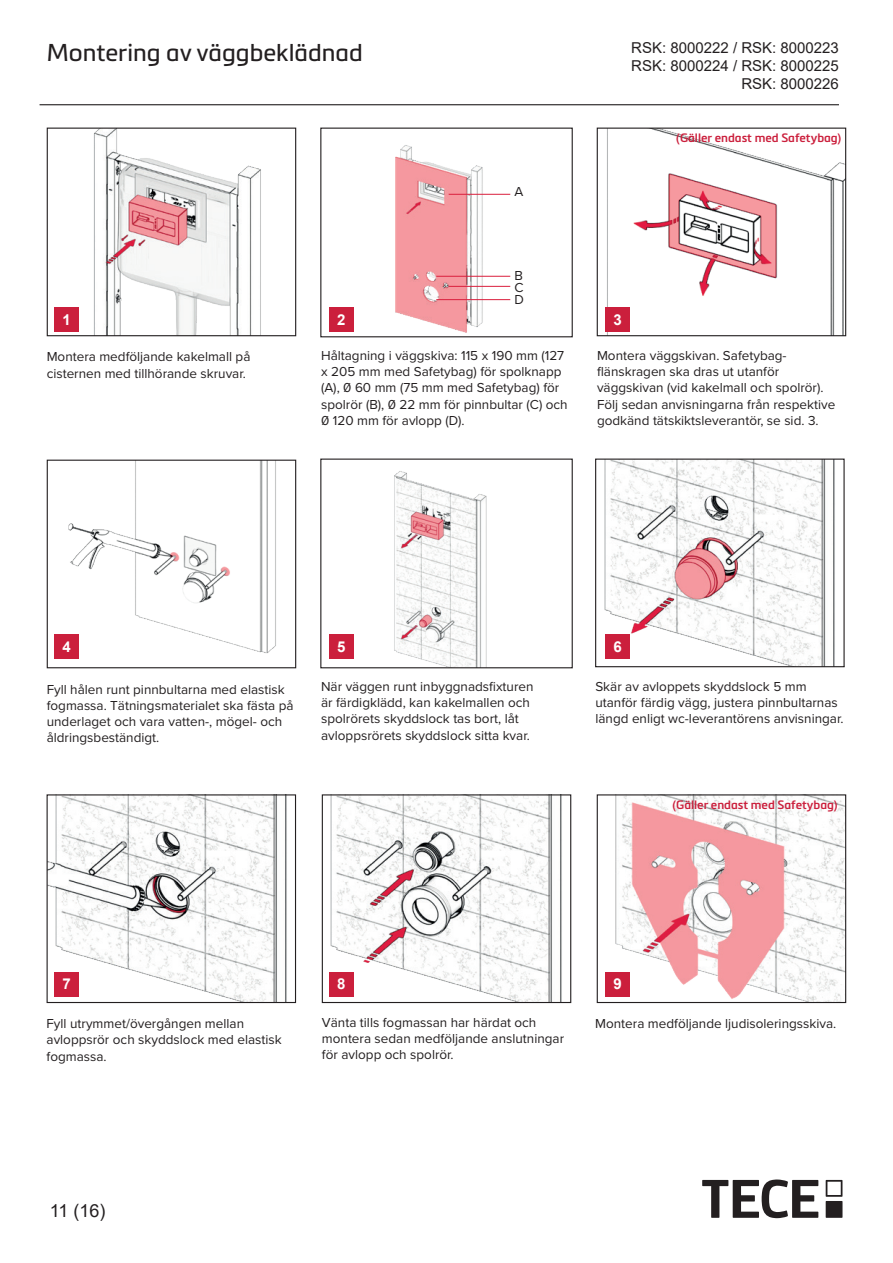
<style>
.page{position:relative;width:893px;height:1263px;background:#fff}
.page>*{position:absolute;margin:0;border:0;box-sizing:border-box;transform-origin:0 0}
.t1{font:24px "Metronic Pro";color:#231f20}
.t2{font:18px "Arial";color:#231f20}
.t3{font:15px/18px "Arial";color:#231f20;text-align:right}
.t4{font:700 15px "Arial";color:#fff}
.t5{font:13.5px/16.2px "Proxima Nova";color:#231f20}
.t6{font:600 12px "Metronic Pro";color:#cb1f3c}
</style>
<div class="page">
<img style="left:54px;top:130px;width:207px;height:204px">
<div style="left:47px;top:128px;width:249px;height:208px;border:1px solid #231f20"></div>
<img style="left:605px;top:130px;width:239px;height:204px">
<div style="left:597px;top:128px;width:249px;height:208px;border:1px solid #231f20"></div>
<img style="left:68px;top:462px;width:208px;height:197px">
<div style="left:47px;top:460px;width:249px;height:208px;border:1px solid #231f20"></div>
<img style="left:329px;top:145px;width:182px;height:188px">
<div style="left:320px;top:128px;width:253px;height:209px;border:1px solid #231f20"></div>
<img style="left:604px;top:461px;width:231px;height:204px">
<div style="left:595px;top:459px;width:250px;height:208px;border:1px solid #231f20"></div>
<img style="left:353px;top:471px;width:134px;height:195px">
<div style="left:320px;top:459px;width:253px;height:209px;border:1px solid #231f20"></div>
<img style="left:49px;top:796px;width:238px;height:205px">
<div style="left:47px;top:794px;width:249px;height:209px;border:1px solid #231f20"></div>
<img style="left:329px;top:796px;width:233px;height:205px">
<div style="left:322px;top:794px;width:249px;height:209px;border:1px solid #231f20"></div>
<img style="left:605px;top:796px;width:239px;height:205px">
<div style="left:597px;top:794px;width:249px;height:209px;border:1px solid #231f20"></div>
<div style="left:826px;top:1201px;width:16px;height:17px;background:#231f20"></div>
<svg style="left:826px;top:1180px;width:16px;height:17px"></svg>
<svg style="left:702px;top:1179px;width:116px;height:39px"></svg>
<div style="left:54px;top:308px;width:24px;height:24px;background:#cb1f3c"></div>
<div style="left:54px;top:634px;width:24px;height:25px;background:#cb1f3c"></div>
<div style="left:54px;top:972px;width:24px;height:24px;background:#cb1f3c"></div>
<div style="left:329px;top:308px;width:24px;height:24px;background:#cb1f3c"></div>
<div style="left:329px;top:634px;width:24px;height:25px;background:#cb1f3c"></div>
<div style="left:329px;top:972px;width:24px;height:24px;background:#cb1f3c"></div>
<div style="left:605px;top:308px;width:24px;height:24px;background:#cb1f3c"></div>
<div style="left:605px;top:634px;width:24px;height:25px;background:#cb1f3c"></div>
<div style="left:605px;top:972px;width:24px;height:24px;background:#cb1f3c"></div>
<hr style="left:449px;top:194px;width:61px;height:1px;background:#da1f3d">
<hr style="left:436px;top:276px;width:74px;height:1px;background:#da1f3d">
<hr style="left:449px;top:286px;width:61px;height:1px;background:#da1f3d">
<hr style="left:436px;top:299px;width:74px;height:1px;background:#da1f3d">
<hr style="left:40px;top:104px;width:799px;height:1px;background:#231f20">
<h1 class="t1" style="left:47px;top:36px;width:318px">Montering av väggbeklädnad</h1>
<p class="t3" style="left:631px;top:39px;width:209px">RSK: 8000222 / RSK: 8000223<br>RSK: 8000224 / RSK: 8000225<br>RSK: 8000226</p>
<p class="t6" style="left:676px;top:131px;width:167px">(Gäller endast med Safetybag)</p>
<p class="t5" style="left:514px;top:183px;width:10px">A</p>
<p class="t5" style="left:514px;top:269px;width:11px;line-height:12px;text-align:justify">B C D</p>
<p class="t4" style="left:63px;top:309px;width:10px">1</p>
<p class="t4" style="left:337px;top:309px;width:10px">2</p>
<p class="t4" style="left:613px;top:309px;width:10px">3</p>
<p class="t5" style="left:47px;top:348px;width:205px">Montera medföljande kakelmall på cisternen med tillhörande skruvar.</p>
<p class="t5" style="left:321px;top:347px;width:248px">Håltagning i väggskiva: 115 x 190 mm (127 x 205 mm med Safetybag) för spolknapp (A), 0 60 mm (75 mm med Safetybag) för spolrör (B), 0 22 mm för pinnbultar (C) och 0 120 mm för avlopp (D).</p>
<p class="t5" style="left:597px;top:347px;width:240px">Montera väggskivan. Safetybag&shy;flänskragen ska dras ut utanför väggskivan (vid kakelmall och spolrör).<br>Följ sedan anvisningarna från respektive godkänd tätskiktsleverantör, se sid. 3.</p>
<p class="t4" style="left:63px;top:636px;width:10px">4</p>
<p class="t5" style="left:47px;top:680px;width:249px">Fyll hålen runt pinnbultarna med elastisk fogmassa. Tätningsmaterialet ska fästa på underlaget och vara vatten-, mögel- och åldringsbeständigt.</p>
<p class="t4" style="left:337px;top:636px;width:10px">5</p>
<p class="t4" style="left:613px;top:636px;width:10px">6</p>
<p class="t5" style="left:321px;top:678px;width:214px">När väggen runt inbyggnadsfixturen är färdigklädd, kan kakelmallen och spolrörets skyddslock tas bort, låt avloppsrörets skyddslock sitta kvar.</p>
<p class="t5" style="left:595px;top:678px;width:250px">Skär av avloppets skyddslock 5 mm utanför färdig vägg, justera pinnbultarnas längd enligt wc-leverantörens anvisningar.</p>
<p class="t6" style="left:672px;top:797px;width:167px">(Gäller endast med Safetybag)</p>
<p class="t4" style="left:63px;top:973px;width:10px">7</p>
<p class="t4" style="left:337px;top:973px;width:10px">8</p>
<p class="t4" style="left:613px;top:973px;width:10px">9</p>
<p class="t5" style="left:47px;top:1015px;width:237px">Fyll utrymmet/övergången mellan avloppsrör och skyddslock med elastisk fogmassa.</p>
<p class="t5" style="left:322px;top:1014px;width:244px">Vänta tills fogmassan har härdat och montera sedan medföljande anslutningar för avlopp och spolrör.</p>
<p class="t5" style="left:595px;top:1015px;width:242px">Montera medföljande ljudisoleringsskiva.</p>
<h2 class="t2" style="left:50px;top:1198px;width:57px">11 (16)</h2>
</div>
